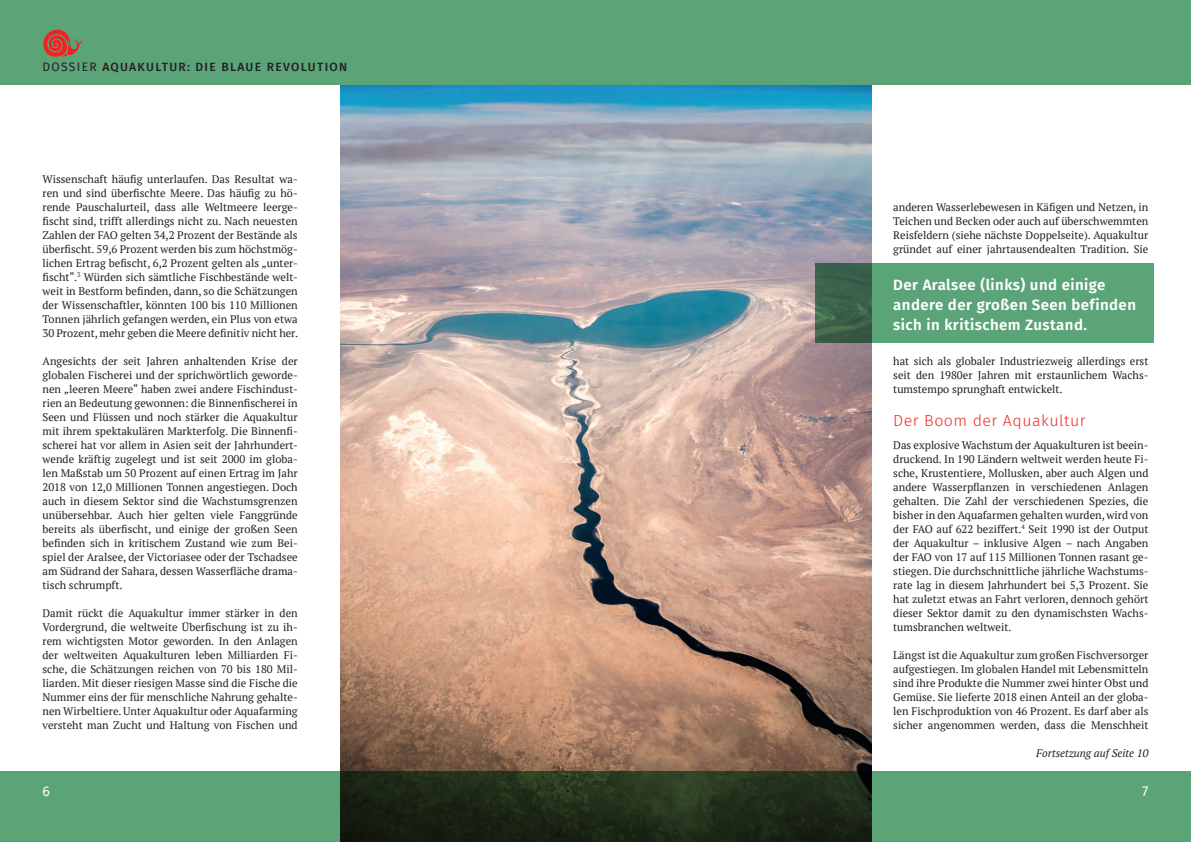
<style>
.page{position:relative;width:1191px;height:842px;background:#fff}
.page>*{position:absolute;margin:0;border:0;box-sizing:border-box;transform-origin:0 0}
.t1{font:300 16px "Fira Sans";letter-spacing:.03em;color:#ee2d28}
.t2{font:600 15px/20px "Fira Sans";letter-spacing:.03em;color:#fff}
.t3{font:14px "Fira Sans";color:#fff}
.t4{font:500 12px "Fira Sans";letter-spacing:.11em;color:#231f20}
.t5{font:11px/14px "PT Serif";color:#231f20;text-align:justify}
.t6{font:italic 11px "PT Serif";color:#231f20}
.s1{font-weight:400}
</style>
<div class="page">
<div style="left:0;top:0;width:1191px;height:85px;background:#5ba477"></div>
<svg style="left:43px;top:30px;width:40px;height:27px"></svg>
<img style="left:340px;top:85px;width:532px;height:686px">
<svg style="left:0;top:771px;width:1191px;height:71px;background:#406d4c"></svg>
<svg style="left:815px;top:263px;width:339px;height:79px;background:#55986f"></svg>
<p class="t4" style="left:43px;top:57px;width:306px"><span class="s1">DOSSIER</span> AQUAKULTUR: DIE BLAUE REVOLUTION</p>
<p class="t5" style="left:43px;top:172px;width:257px">Wissenschaft häufig unterlaufen. Das Resultat wa&shy;ren und sind überfischte Meere. Das häufig zu hö&shy;rende Pauschalurteil, dass alle Weltmeere leerge&shy;fischt sind, trifft allerdings nicht zu. Nach neuesten Zahlen der FAO gelten 34,2 Prozent der Bestände als überfischt. 59,6 Prozent werden bis zum höchstmög&shy;lichen Ertrag befischt, 6,2 Prozent gelten als „unter&shy;fischt“.<sup>3</sup> Würden sich sämtliche Fischbestände welt&shy;weit in Bestform befinden, dann, so die Schätzungen der Wissenschaftler, könnten 100 bis 110 Millionen Tonnen jährlich gefangen werden, ein Plus von etwa 30 Prozent, mehr geben die Meere definitiv nicht her.</p>
<p class="t5" style="left:43px;top:354px;width:257px">Angesichts der seit Jahren anhaltenden Krise der globalen Fischerei und der sprichwörtlich geworde&shy;nen „leeren Meere“ haben zwei andere Fischindust&shy;rien an Bedeutung gewonnen: die Binnenfischerei in Seen und Flüssen und noch stärker die Aquakultur mit ihrem spektakulären Markterfolg. Die Binnenfi&shy;scherei hat vor allem in Asien seit der Jahrhundert&shy;wende kräftig zugelegt und ist seit 2000 im globa&shy;len Maßstab um 50 Prozent auf einen Ertrag im Jahr 2018 von 12,0 Millionen Tonnen angestiegen. Doch auch in diesem Sektor sind die Wachstumsgrenzen unübersehbar. Auch hier gelten viele Fanggründe bereits als überfischt, und einige der großen Seen befinden sich in kritischem Zustand wie zum Bei&shy;spiel der Aralsee, der Victoriasee oder der Tschadsee am Südrand der Sahara, dessen Wasserfläche drama&shy;tisch schrumpft.</p>
<p class="t5" style="left:43px;top:606px;width:257px">Damit rückt die Aquakultur immer stärker in den Vordergrund, die weltweite Überfischung ist zu ih&shy;rem wichtigsten Motor geworden. In den Anlagen der weltweiten Aquakulturen leben Milliarden Fi&shy;sche, die Schätzungen reichen von 70 bis 180 Mil&shy;liarden. Mit dieser riesigen Masse sind die Fische die Nummer eins der für menschliche Nahrung gehalte&shy;nen Wirbeltiere. Unter Aquakultur oder Aquafarming versteht man Zucht und Haltung von Fischen und</p>
<p class="t5" style="left:893px;top:200px;width:257px">anderen Wasserlebewesen in Käfigen und Netzen, in Teichen und Becken oder auch auf überschwemmten Reisfeldern (siehe nächste Doppelseite). Aquakultur gründet auf einer jahrtausendealten Tradition. Sie</p>
<h2 class="t2" style="left:893px;top:273px;width:244px">Der Aralsee (links) und einige andere der großen Seen befinden sich in kritischem Zustand.</h2>
<p class="t5" style="left:893px;top:354px;width:257px">hat sich als globaler Industriezweig allerdings erst seit den 1980er Jahren mit erstaunlichem Wachs&shy;tumstempo sprunghaft entwickelt.</p>
<h1 class="t1" style="left:893px;top:409px;width:194px">Der Boom der Aquakultur</h1>
<p class="t5" style="left:893px;top:438px;width:257px">Das explosive Wachstum der Aquakulturen ist beein&shy;druckend. In 190 Ländern weltweit werden heute Fi&shy;sche, Krustentiere, Mollusken, aber auch Algen und andere Wasserpflanzen in verschiedenen Anlagen gehalten. Die Zahl der verschiedenen Spezies, die bisher in den Aquafarmen gehalten wurden, wird von der FAO auf 622 beziffert.<sup>4</sup> Seit 1990 ist der Output der Aquakultur – inklusive Algen – nach Angaben der FAO von 17 auf 115 Millionen Tonnen rasant ge&shy;stiegen. Die durchschnittliche jährliche Wachstums&shy;rate lag in diesem Jahrhundert bei 5,3 Prozent. Sie hat zuletzt etwas an Fahrt verloren, dennoch gehört dieser Sektor damit zu den dynamischsten Wachs&shy;tumsbranchen weltweit.</p>
<p class="t5" style="left:893px;top:648px;width:257px">Längst ist die Aquakultur zum großen Fischversorger aufgestiegen. Im globalen Handel mit Lebensmitteln sind ihre Produkte die Nummer zwei hinter Obst und Gemüse. Sie lieferte 2018 einen Anteil an der globa&shy;len Fischproduktion von 46 Prozent. Es darf aber als sicher angenommen werden, dass die Menschheit</p>
<p class="t6" style="left:1036px;top:746px;width:114px">Fortsetzung auf Seite 10</p>
<p class="t3" style="left:43px;top:780px;width:9px">6</p>
<p class="t3" style="left:1142px;top:780px;width:8px">7</p>
</div>
